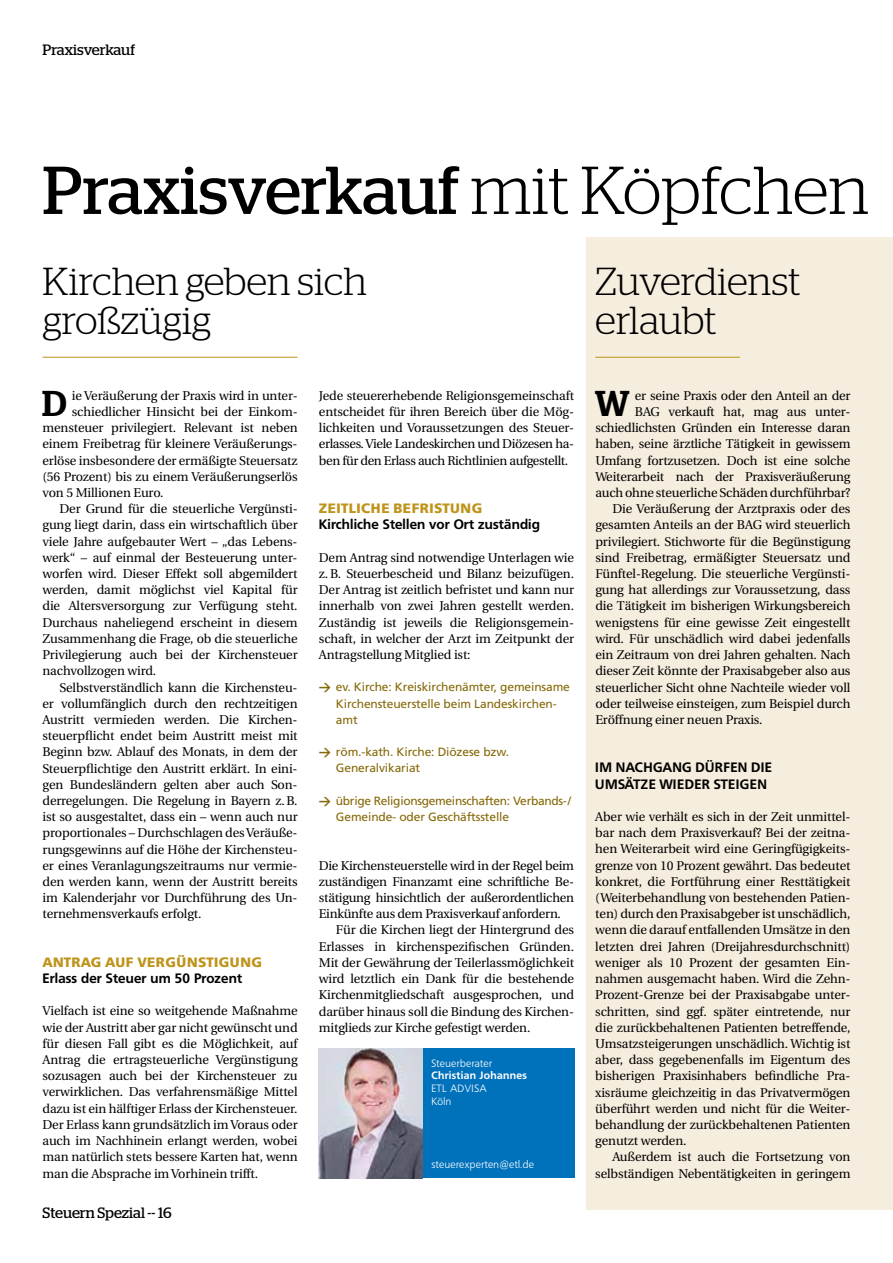
<style>
.page{position:relative;width:893px;height:1263px;background:#fff}
.page>*{position:absolute;margin:0;border:0;box-sizing:border-box;transform-origin:0 0}
.t1{font:67.5px "Stag";color:#000}
.t2{font:300 39px/39px "Stag";letter-spacing:-.005em;color:#000}
.t3{font:500 35.85px "Stag";color:#000}
.t4{font:15px "Stag";color:#000}
.t5{font:700 13.5px "Frutiger BQ";letter-spacing:.01em;color:#000}
.t6{font:900 13.5px "Frutiger BQ";letter-spacing:.03em;color:#be941a}
.t7{font:12.75px/16.2px "Utopia";letter-spacing:-.01em;color:#000;text-align:justify}
.t8{font:12px/16.2px "Frutiger";letter-spacing:-.01em;color:#856807}
.t9{font:300 10.5px/12.6px "Frutiger BQ";letter-spacing:.03em;color:#fff}
.t10{font:700 10.5px "Frutiger BQ";letter-spacing:.03em;color:#fff}
.s1{font-weight:300}
.s2{font-family:"DIN";font-weight:700}
</style>
<div class="page">
<div style="left:587px;top:238px;width:306px;height:972px;background:#f5edde"></div>
<hr style="left:43px;top:357px;width:254px;height:1px;background:#be941a">
<hr style="left:595px;top:357px;width:145px;height:1px;background:#be941a">
<div style="left:319px;top:1048px;width:255px;height:130px;background:#0072bc"></div>
<img style="left:319px;top:1048px;width:103px;height:130px">
<p class="t4" style="left:43px;top:41px;width:94px">Praxisverkauf</p>
<h1 class="t1" style="left:43px;top:151px;width:828px">Praxisverkauf <span class="s1">mit Köpfchen</span></h1>
<h2 class="t2" style="left:43px;top:261px;width:326px">Kirchen geben sich großzügig</h2>
<h2 class="t2" style="left:595px;top:261px;width:207px">Zuverdienst erlaubt</h2>
<h3 class="t3" style="left:42px;top:382px;width:26px">D</h3>
<p class="t7" style="left:72px;top:388px;width:227px">ie Veräußerung der Praxis wird in unter-</p>
<p class="t7" style="left:72px;top:404px;width:227px">schiedlicher Hinsicht bei der Einkom-</p>
<p class="t7" style="left:43px;top:420px;width:257px">mensteuer privilegiert. Relevant ist neben</p>
<p class="t7" style="left:43px;top:436px;width:257px">einem Freibetrag für kleinere Veräußerungs-</p>
<p class="t7" style="left:43px;top:452px;width:257px">erlöse insbesondere der ermäßigte Steuersatz</p>
<p class="t7" style="left:43px;top:469px;width:257px">(56 Prozent) bis zu einem Veräußerungserlös</p>
<p class="t7" style="left:43px;top:485px;width:122px">von 5 Millionen Euro.</p>
<p class="t7" style="left:60px;top:501px;width:240px">Der Grund für die steuerliche Vergünsti-</p>
<p class="t7" style="left:43px;top:517px;width:257px">gung liegt darin, dass ein wirtschaftlich über</p>
<p class="t7" style="left:43px;top:533px;width:257px">viele Jahre aufgebauter Wert – „das Lebens-</p>
<p class="t7" style="left:43px;top:550px;width:257px">werk“ – auf einmal der Besteuerung unter-</p>
<p class="t7" style="left:43px;top:566px;width:257px">worfen wird. Dieser Effekt soll abgemildert</p>
<p class="t7" style="left:43px;top:582px;width:257px">werden, damit möglichst viel Kapital für</p>
<p class="t7" style="left:43px;top:598px;width:257px">die Altersversorgung zur Verfügung steht.</p>
<p class="t7" style="left:43px;top:614px;width:257px">Durchaus naheliegend erscheint in diesem</p>
<p class="t7" style="left:43px;top:631px;width:257px">Zusammenhang die Frage, ob die steuerliche</p>
<p class="t7" style="left:43px;top:647px;width:257px">Privilegierung auch bei der Kirchensteuer</p>
<p class="t7" style="left:43px;top:663px;width:115px">nachvollzogen wird.</p>
<p class="t7" style="left:60px;top:679px;width:240px">Selbstverständlich kann die Kirchensteu-</p>
<p class="t7" style="left:43px;top:695px;width:257px">er vollumfänglich durch den rechtzeitigen</p>
<p class="t7" style="left:43px;top:712px;width:257px">Austritt vermieden werden. Die Kirchen-</p>
<p class="t7" style="left:43px;top:728px;width:257px">steuerpflicht endet beim Austritt meist mit</p>
<p class="t7" style="left:43px;top:744px;width:257px">Beginn bzw. Ablauf des Monats, in dem der</p>
<p class="t7" style="left:43px;top:760px;width:257px">Steuerpflichtige den Austritt erklärt. In eini-</p>
<p class="t7" style="left:43px;top:776px;width:257px">gen Bundesländern gelten aber auch Son-</p>
<p class="t7" style="left:43px;top:793px;width:257px">derregelungen. Die Regelung in Bayern z. B.</p>
<p class="t7" style="left:43px;top:809px;width:257px">ist so ausgestaltet, dass ein – wenn auch nur</p>
<p class="t7" style="left:43px;top:825px;width:257px">proportionales – Durchschlagen des Veräuße-</p>
<p class="t7" style="left:43px;top:841px;width:257px">rungsgewinns auf die Höhe der Kirchensteu-</p>
<p class="t7" style="left:43px;top:858px;width:257px">er eines Veranlagungszeitraums nur vermie-</p>
<p class="t7" style="left:43px;top:874px;width:257px">den werden kann, wenn der Austritt bereits</p>
<p class="t7" style="left:43px;top:890px;width:257px">im Kalenderjahr vor Durchführung des Un-</p>
<p class="t7" style="left:43px;top:906px;width:161px">ternehmensverkaufs erfolgt.</p>
<p class="t6" style="left:43px;top:954px;width:221px">ANTRAG AUF VERGÜNSTIGUNG</p>
<p class="t5" style="left:43px;top:970px;width:201px">Erlass der Steuer um 50 Prozent</p>
<p class="t7" style="left:43px;top:1003px;width:257px">Vielfach ist eine so weitgehende Maßnahme wie der Austritt aber gar nicht gewünscht und für diesen Fall gibt es die Möglichkeit, auf Antrag die ertragsteuerliche Vergünstigung sozusagen auch bei der Kirchensteuer zu verwirklichen. Das verfahrensmäßige Mittel dazu ist ein hälftiger Erlass der Kirchensteuer.<br>Der Erlass kann grundsätzlich im Voraus oder auch im Nachhinein erlangt werden, wobei man natürlich stets bessere Karten hat, wenn man die Absprache im Vorhinein trifft.</p>
<p class="t4" style="left:43px;top:1203px;width:131px">Steuern Spezial -- 16</p>
<p class="t7" style="left:319px;top:388px;width:257px">Jede steuererhebende Religionsgemeinschaft entscheidet für ihren Bereich über die Mög&shy;lichkeiten und Voraussetzungen des Steuer&shy;erlasses. Viele Landeskirchen und Diözesen ha&shy;ben für den Erlass auch Richtlinien aufgestellt.</p>
<p class="t6" style="left:319px;top:500px;width:165px">ZEITLICHE BEFRISTUNG</p>
<p class="t5" style="left:319px;top:517px;width:223px">Kirchliche Stellen vor Ort zuständig</p>
<p class="t7" style="left:319px;top:550px;width:257px">Dem Antrag sind notwendige Unterlagen wie z. B. Steuerbescheid und Bilanz beizufügen.<br>Der Antrag ist zeitlich befristet und kann nur innerhalb von zwei Jahren gestellt werden.<br>Zuständig ist jeweils die Religionsgemein&shy;schaft, in welcher der Arzt im Zeitpunkt der Antragstellung Mitglied ist:</p>
<p class="t8" style="left:336px;top:679px;width:235px;text-indent:-17px"><span class="s2">&gt;</span> ev. Kirche: Kreiskirchenämter, gemeinsame<br>Kirchensteuerstelle beim Landeskirchen&shy;amt</p>
<p class="t8" style="left:336px;top:744px;width:175px;text-indent:-17px"><span class="s2">&gt;</span> röm.-kath. Kirche: Diözese bzw.<br>Generalvikariat</p>
<p class="t8" style="left:336px;top:792px;width:237px;text-indent:-17px"><span class="s2">&gt;</span> übrige Religionsgemeinschaften: Verbands-/<br>Gemeinde- oder Geschäftsstelle</p>
<p class="t7" style="left:319px;top:857px;width:257px">Die Kirchensteuerstelle wird in der Regel beim zuständigen Finanzamt eine schriftliche Be&shy;stätigung hinsichtlich der außerordentlichen Einkünfte aus dem Praxisverkauf anfordern.</p>
<p class="t7" style="left:319px;top:922px;width:257px;text-indent:17px">Für die Kirchen liegt der Hintergrund des Erlasses in kirchenspezifischen Gründen.<br>Mit der Gewährung der Teilerlassmöglichkeit wird letztlich ein Dank für die bestehende Kirchenmitgliedschaft ausgesprochen, und darüber hinaus soll die Bindung des Kirchen&shy;mitglieds zur Kirche gefestigt werden.</p>
<p class="t9" style="left:431px;top:1057px;width:62px">Steuerberater</p>
<p class="t10" style="left:431px;top:1069px;width:97px">Christian Johannes</p>
<p class="t9" style="left:431px;top:1082px;width:57px">ETL ADVISA<br>Köln</p>
<p class="t9" style="left:431px;top:1158px;width:104px">steuerexperten@etl.de</p>
<h3 class="t3" style="left:595px;top:382px;width:36px">W</h3>
<p class="t7" style="left:635px;top:388px;width:217px">er seine Praxis oder den Anteil an der</p>
<p class="t7" style="left:635px;top:404px;width:217px">BAG verkauft hat, mag aus unter-</p>
<p class="t7" style="left:595px;top:420px;width:257px">schiedlichsten Gründen ein Interesse daran</p>
<p class="t7" style="left:595px;top:436px;width:257px">haben, seine ärztliche Tätigkeit in gewissem</p>
<p class="t7" style="left:595px;top:452px;width:257px">Umfang fortzusetzen. Doch ist eine solche</p>
<p class="t7" style="left:595px;top:469px;width:257px">Weiterarbeit nach der Praxisveräußerung</p>
<p class="t7" style="left:595px;top:485px;width:257px">auch ohne steuerliche Schäden durchführbar?</p>
<p class="t7" style="left:612px;top:501px;width:240px">Die Veräußerung der Arztpraxis oder des</p>
<p class="t7" style="left:595px;top:517px;width:257px">gesamten Anteils an der BAG wird steuerlich</p>
<p class="t7" style="left:595px;top:533px;width:257px">privilegiert. Stichworte für die Begünstigung</p>
<p class="t7" style="left:595px;top:550px;width:257px">sind Freibetrag, ermäßigter Steuersatz und</p>
<p class="t7" style="left:595px;top:566px;width:257px">Fünftel-Regelung. Die steuerliche Vergünsti-</p>
<p class="t7" style="left:595px;top:582px;width:257px">gung hat allerdings zur Voraussetzung, dass</p>
<p class="t7" style="left:595px;top:598px;width:257px">die Tätigkeit im bisherigen Wirkungsbereich</p>
<p class="t7" style="left:595px;top:614px;width:257px">wenigstens für eine gewisse Zeit eingestellt</p>
<p class="t7" style="left:595px;top:631px;width:257px">wird. Für unschädlich wird dabei jedenfalls</p>
<p class="t7" style="left:595px;top:647px;width:257px">ein Zeitraum von drei Jahren gehalten. Nach</p>
<p class="t7" style="left:595px;top:663px;width:257px">dieser Zeit könnte der Praxisabgeber also aus</p>
<p class="t7" style="left:595px;top:679px;width:257px">steuerlicher Sicht ohne Nachteile wieder voll</p>
<p class="t7" style="left:595px;top:695px;width:257px">oder teilweise einsteigen, zum Beispiel durch</p>
<p class="t7" style="left:595px;top:712px;width:169px">Eröffnung einer neuen Praxis.</p>
<p class="t5" style="left:595px;top:760px;width:59px">Im Nachga</p>
<p class="t5" style="left:672px;top:760px;width:100px">ng dürfen die</p>
<p class="t5" style="left:595px;top:776px;width:10px">Umsät</p>
<p class="t5" style="left:641px;top:776px;width:46px">ze wieder</p>
<p class="t5" style="left:714px;top:776px;width:55px">steigen</p>
<p class="t7" style="left:595px;top:809px;width:257px">Aber wie verhält es sich in der Zeit unmittel&shy;bar nach dem Praxisverkauf? Bei der zeitna&shy;hen Weiterarbeit wird eine Geringfügigkeits&shy;grenze von 10 Prozent gewährt. Das bedeutet konkret, die Fortführung einer Resttätigkeit (Weiterbehandlung von bestehenden Patien&shy;ten) durch den Praxisabgeber ist unschädlich, wenn die darauf entfallenden Umsätze in den letzten drei Jahren (Dreijahresdurchschnitt) weniger als 10 Prozent der gesamten Ein&shy;nahmen ausgemacht haben. Wird die Zehn-Prozent-Grenze bei der Praxisabgabe unter&shy;schritten, sind ggf. später eintretende, nur die zurückbehaltenen Patienten betreffende, Umsatzsteigerungen unschädlich. Wichtig ist aber, dass gegebenenfalls im Eigentum des bisherigen Praxisinhabers befindliche Pra&shy;xisräume gleichzeitig in das Privatvermögen überführt werden und nicht für die Weiter&shy;behandlung der zurückbehaltenen Patienten genutzt werden.</p>
<p class="t7" style="left:595px;top:1149px;width:257px;text-align:right">Außerdem ist auch die Fortsetzung von selbständigen Nebentätigkeiten in geringem</p>
</div>
